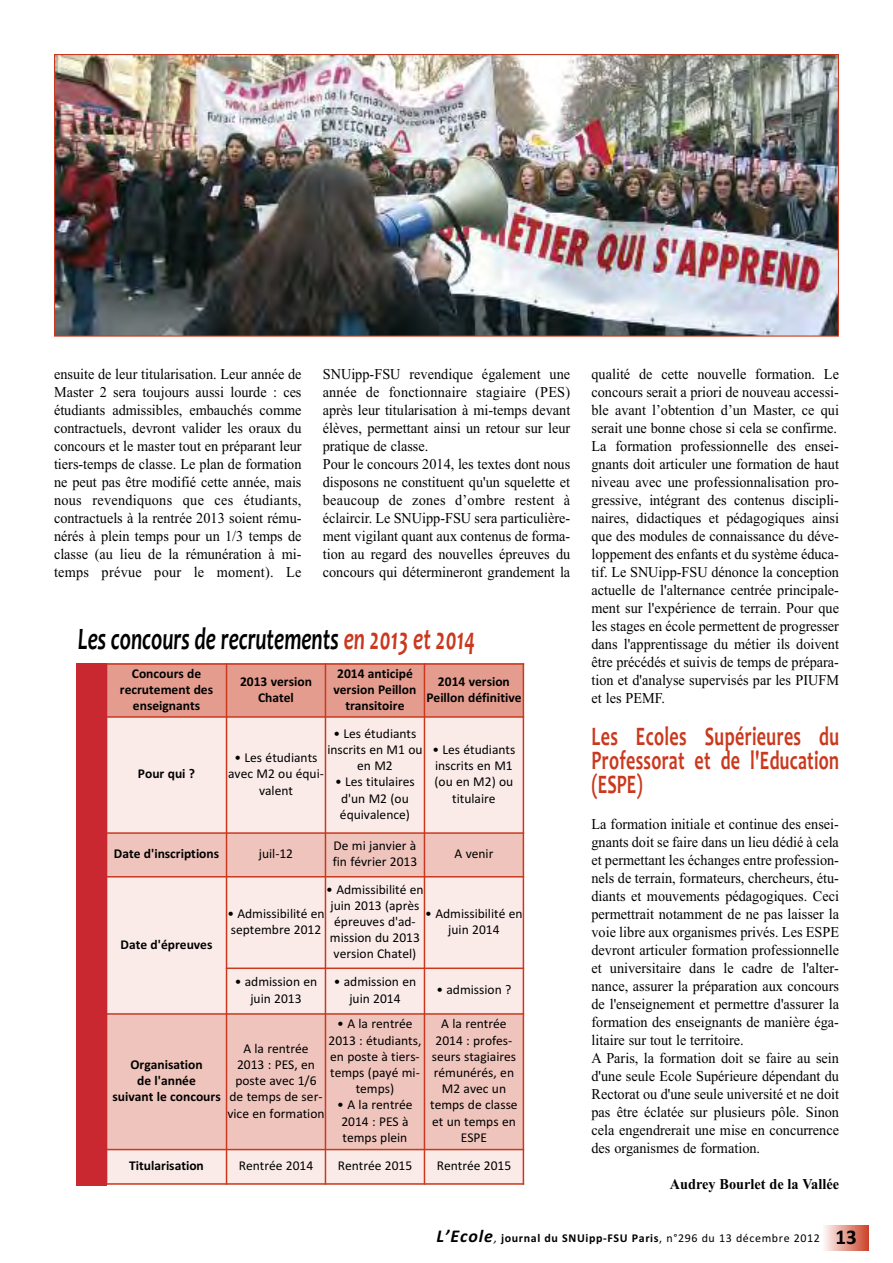
<style>
.page{position:relative;width:893px;height:1263px;background:#fff}
.page>*{position:absolute;margin:0;border:0;box-sizing:border-box;transform-origin:0 0}
.t1{font:italic 700 31.5px "Candara";color:#000;scale:.67 1}
.t2{font:700 27px/24px "Candara";letter-spacing:.015em;color:#ca391e;text-align:justify;scale:.67 1}
.t3{font:15px/18px "Times New Roman";color:#000;scale:.95 1}
.t4{font:700 15px "Times New Roman";color:#000;scale:.95 1}
.t5{font:13.5px/16.2px "Calibri";color:#000;text-align:center}
.t6{font:700 13.5px/16.2px "Calibri";color:#000;text-align:center}
.t7{font:700 12px "Calibri";letter-spacing:.05em;color:#000}
.s1{font-style:italic;font-size:18px}
.s2{font-weight:400;font-style:italic}
.s3{font-weight:400}
.s4{font-size:21px}
.s5{color:#ca391e}
</style>
<div class="page">
<div style="left:823px;top:1225px;width:46px;height:25px;background:linear-gradient(to right,#fdf9f8,#cd462d)"></div>
<div style="left:106px;top:663px;width:121px;height:54px;background:#e49c8f"></div>
<div style="left:227px;top:663px;width:98px;height:54px;background:#e49c8f"></div>
<div style="left:325px;top:663px;width:99px;height:54px;background:#e49c8f"></div>
<div style="left:424px;top:663px;width:100px;height:54px;background:#e49c8f"></div>
<div style="left:106px;top:717px;width:121px;height:116px;background:#faebe9"></div>
<div style="left:227px;top:717px;width:98px;height:116px;background:#faebe9"></div>
<div style="left:325px;top:717px;width:99px;height:116px;background:#faebe9"></div>
<div style="left:424px;top:717px;width:100px;height:116px;background:#faebe9"></div>
<div style="left:106px;top:833px;width:121px;height:44px;background:#efc4bc"></div>
<div style="left:227px;top:833px;width:98px;height:44px;background:#efc4bc"></div>
<div style="left:325px;top:833px;width:99px;height:44px;background:#efc4bc"></div>
<div style="left:424px;top:833px;width:100px;height:44px;background:#efc4bc"></div>
<div style="left:106px;top:877px;width:121px;height:137px;background:#faebe9"></div>
<div style="left:227px;top:877px;width:98px;height:91px;background:#faebe9"></div>
<div style="left:325px;top:877px;width:99px;height:91px;background:#faebe9"></div>
<div style="left:424px;top:877px;width:100px;height:91px;background:#faebe9"></div>
<div style="left:227px;top:968px;width:98px;height:46px;background:#faebe9"></div>
<div style="left:325px;top:968px;width:99px;height:46px;background:#faebe9"></div>
<div style="left:424px;top:968px;width:100px;height:46px;background:#faebe9"></div>
<div style="left:106px;top:1014px;width:121px;height:135px;background:#efc4bc"></div>
<div style="left:227px;top:1014px;width:98px;height:135px;background:#efc4bc"></div>
<div style="left:325px;top:1014px;width:99px;height:135px;background:#efc4bc"></div>
<div style="left:424px;top:1014px;width:100px;height:135px;background:#efc4bc"></div>
<div style="left:106px;top:1149px;width:121px;height:36px;background:#faebe9"></div>
<div style="left:227px;top:1149px;width:98px;height:36px;background:#faebe9"></div>
<div style="left:325px;top:1149px;width:99px;height:36px;background:#faebe9"></div>
<div style="left:424px;top:1149px;width:100px;height:36px;background:#faebe9"></div>
<hr style="left:226px;top:663px;width:1px;height:522px;background:#ca391e">
<hr style="left:325px;top:663px;width:1px;height:522px;background:#ca391e">
<hr style="left:424px;top:663px;width:1px;height:522px;background:#ca391e">
<hr style="left:523px;top:663px;width:1px;height:522px;background:#ca391e">
<hr style="left:106px;top:663px;width:418px;height:2px;background:#ca391e">
<hr style="left:106px;top:716px;width:418px;height:2px;background:#ca391e">
<hr style="left:106px;top:832px;width:418px;height:2px;background:#ca391e">
<hr style="left:106px;top:876px;width:418px;height:1px;background:#ca391e">
<hr style="left:226px;top:967px;width:298px;height:2px;background:#ca391e">
<hr style="left:106px;top:1013px;width:418px;height:2px;background:#ca391e">
<hr style="left:106px;top:1149px;width:418px;height:1px;background:#ca391e">
<hr style="left:106px;top:1183px;width:418px;height:2px;background:#ca391e">
<div style="left:77px;top:663px;width:30px;height:522px;background:#ca2830"></div>
<img style="left:56px;top:56px;width:781px;height:279px">
<p class="t3" style="left:54px;top:365px;width:262px;text-align:justify">ensuite de leur titularisation. Leur année de Master 2 sera toujours aussi lourde : ces étudiants admissibles, embauchés comme contractuels, devront valider les oraux du concours et le master tout en préparant leur tiers-temps de classe. Le plan de formation ne peut pas être modifié cette année, mais nous revendiquons que ces étudiants, contractuels à la rentrée 2013 soient rému&shy;nérés à plein temps pour un 1/3 temps de classe (au lieu de la rémunération à mi&shy;temps prévue pour le moment). Le</p>
<p class="t3" style="left:323px;top:365px;width:262px">SNUipp-FSU revendique également une année de fonctionnaire stagiaire (PES) après leur titularisation à mi-temps devant élèves, permettant ainsi un retour sur leur pratique de classe.<br>Pour le concours 2014, les textes dont nous disposons ne constituent qu'un squelette et beaucoup de zones d’ombre restent à éclaircir. Le SNUipp-FSU sera particulière&shy;ment vigilant quant aux contenus de forma&shy;tion au regard des nouvelles épreuves du concours qui détermineront grandement la</p>
<p class="t3" style="left:591px;top:365px;width:262px">qualité de cette nouvelle formation. Le concours serait a priori de nouveau accessi&shy;ble avant l’obtention d’un Master, ce qui serait une bonne chose si cela se confirme.<br>La formation professionnelle des ensei&shy;gnants doit articuler une formation de haut niveau avec une professionnalisation pro&shy;gressive, intégrant des contenus discipli&shy;naires, didactiques et pédagogiques ainsi que des modules de connaissance du déve&shy;loppement des enfants et du système éduca&shy;tif. Le SNUipp-FSU dénonce la conception actuelle de l'alternance centrée principale&shy;ment sur l'expérience de terrain. Pour que les stages en école permettent de progresser dans l'apprentissage du métier ils doivent être précédés et suivis de temps de prépara&shy;tion et d'analyse supervisés par les PIUFM et les PEMF.</p>
<h2 class="t2" style="left:592px;top:723px;width:371px">Les Ecoles Supérieures du Professorat et de l'Education (ESPE)</h2>
<p class="t3" style="left:591px;top:815px;width:262px">La formation initiale et continue des ensei&shy;gnants doit se faire dans un lieu dédié à cela et permettant les échanges entre profession&shy;nels de terrain, formateurs, chercheurs, étu&shy;diants et mouvements pédagogiques. Ceci permettrait notamment de ne pas laisser la voie libre aux organismes privés. Les ESPE devront articuler formation professionnelle et universitaire dans le cadre de l'alter&shy;nance, assurer la préparation aux concours de l'enseignement et permettre d'assurer la formation des enseignants de manière éga&shy;litaire sur tout le territoire.<br>A Paris, la formation doit se faire au sein d'une seule Ecole Supérieure dépendant du Rectorat ou d'une seule université et ne doit pas être éclatée sur plusieurs pôle. Sinon cela engendrerait une mise en concurrence des organismes de formation.</p>
<p class="t4" style="left:670px;top:1175px;width:179px">Audrey Bourlet de la Vallée</p>
<p class="t7" style="left:436px;top:1231px;width:422px"><span class="s1">L’Ecole</span><span class="s2">,</span> journal du SNUipp-FSU Paris<span class="s3">, n°296 du 13 décembre 2012</span> <span class="s4">13</span></p>
<h1 class="t1" style="left:78px;top:619px;width:595px">Les concours de recrutements <span class="s5">en 2013 et 2014</span></h1>
<p class="t6" style="left:120px;top:665px;width:95px">Concours de recrutement des enseignants</p>
<p class="t6" style="left:240px;top:673px;width:73px">2013 version<br>Chatel</p>
<p class="t6" style="left:333px;top:665px;width:84px">2014 anticipé version Peillon transitoire</p>
<p class="t6" style="left:426px;top:673px;width:97px">2014 version<br>Peillon définitive</p>
<p class="t5" style="left:327px;top:725px;width:97px">• Les étudiants inscrits en M1 ou en M2</p>
<p class="t5" style="left:335px;top:774px;width:81px">• Les titulaires d'un M2 (ou équivalence)</p>
<p class="t5" style="left:432px;top:741px;width:84px">• Les étudiants inscrits en M1 (ou en M2) ou titulaire</p>
<p class="t5" style="left:228px;top:749px;width:97px">• Les étudiants avec M2 ou équi&shy;valent</p>
<p class="t6" style="left:138px;top:766px;width:59px">Pour qui ?</p>
<p class="t6" style="left:114px;top:845px;width:107px">Date d'inscriptions</p>
<p class="t5" style="left:259px;top:845px;width:36px">juil-12</p>
<p class="t5" style="left:333px;top:837px;width:86px;text-align:left">De mi janvier à fin février 2013</p>
<p class="t5" style="left:454px;top:845px;width:40px">A venir</p>
<p class="t5" style="left:326px;top:881px;width:99px">• Admissibilité en juin 2013 (après épreuves d'ad&shy;mission du 2013 version Chatel)</p>
<p class="t5" style="left:227px;top:905px;width:99px;text-align:left">• Admissibilité en septembre 2012</p>
<p class="t5" style="left:425px;top:905px;width:99px">• Admissibilité en juin 2014</p>
<p class="t6" style="left:121px;top:936px;width:93px">Date d'épreuves</p>
<p class="t5" style="left:235px;top:974px;width:84px">• admission en juin 2013</p>
<p class="t5" style="left:334px;top:974px;width:84px">• admission en juin 2014</p>
<p class="t5" style="left:436px;top:982px;width:76px">• admission ?</p>
<p class="t5" style="left:328px;top:1016px;width:94px">• A la rentrée<br>2013 : étudiants, en poste à tiers&shy;temps (payé mi&shy;temps)</p>
<p class="t5" style="left:337px;top:1097px;width:77px;text-align:left">• A la rentrée<br>2014 : PES à temps plein</p>
<p class="t5" style="left:430px;top:1016px;width:89px">A la rentrée<br>2014 : profes&shy;seurs stagiaires rémunérés, en<br>M2 avec un temps de classe et un temps en<br>ESPE</p>
<p class="t5" style="left:227px;top:1040px;width:99px">A la rentrée<br>2013 : PES, en poste avec 1/6 de temps de ser&shy;vice en formation</p>
<p class="t6" style="left:112px;top:1056px;width:110px">Organisation<br>de l'année<br>suivant le concours</p>
<p class="t6" style="left:129px;top:1157px;width:76px">Titularisation</p>
<p class="t5" style="left:239px;top:1157px;width:76px">Rentrée 2014</p>
<p class="t5" style="left:338px;top:1157px;width:76px">Rentrée 2015</p>
<p class="t5" style="left:437px;top:1157px;width:76px">Rentrée 2015</p>
</div>
